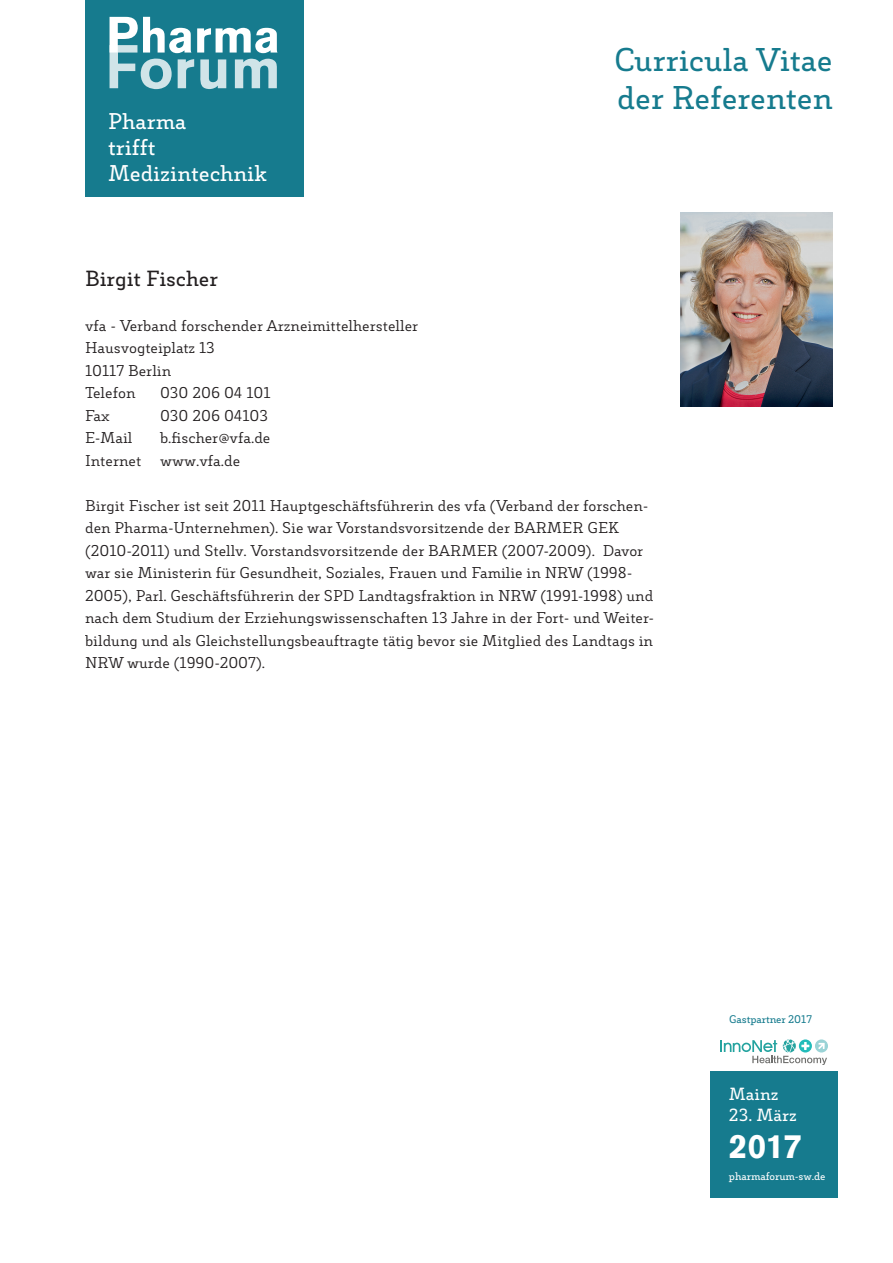
<style>
.page{position:relative;width:893px;height:1263px;background:#fff}
.page>*{position:absolute;margin:0;border:0;box-sizing:border-box;transform-origin:0 0}
.t1{font:900 33px "Akzidenz Grotesk";color:#fff}
.t2{font:600 31.5px/37.8px "Decour";color:#167b8e}
.t3{font:600 21.75px/26.1px "Decour";color:#fff}
.t4{font:600 21px "Decour";color:#231f20}
.t5{font:600 16.95px "Decour";color:#fff}
.t6{font:15px/22.5px "Decour";color:#231f20}
.t7{font:600 10.65px "Decour";letter-spacing:-.01em;color:#fff}
.t8{font:600 10.65px "Decour";letter-spacing:-.01em;color:#167b8e}
</style>
<div class="page">
<div style="left:85px;top:0;width:218px;height:198px;background:#167b8e"></div>
<svg style="left:110px;top:17px;width:168px;height:72px"></svg>
<div style="left:710px;top:1071px;width:128px;height:127px;background:#167b8e"></div>
<svg style="left:720px;top:1039px;width:108px;height:26px"></svg>
<img style="left:680px;top:213px;width:153px;height:193px">
<h3 class="t3" style="left:108px;top:108px;width:160px">Pharma<br>trifft<br>Medizintechnik</h3>
<h3 class="t4" style="left:85px;top:265px;width:135px">Birgit Fischer</h3>
<p class="t6" style="left:85px;top:314px;width:335px">vfa - Verband forschender Arzneimittelhersteller<br>Hausvogteiplatz 13<br>10117 Berlin<br>Telefon</p>
<p class="t6" style="left:160px;top:381px;width:112px">030 206 04 101</p>
<h2 class="t2" style="left:614px;top:41px;width:220px">Curricula Vitae der Referenten</h2>
<p class="t6" style="left:85px;top:404px;width:26px">Fax</p>
<p class="t6" style="left:160px;top:404px;width:110px">030 206 04103</p>
<p class="t6" style="left:85px;top:426px;width:49px">E-Mail</p>
<p class="t6" style="left:160px;top:426px;width:112px">b.fischer@vfa.de</p>
<p class="t6" style="left:85px;top:449px;width:58px">Internet</p>
<p class="t6" style="left:160px;top:449px;width:82px">www.vfa.de</p>
<p class="t6" style="left:85px;top:494px;width:571px">Birgit Fischer ist seit 2011 Hauptgeschäftsführerin des vfa (Verband der forschen&shy;den Pharma-Unternehmen). Sie war Vorstandsvorsitzende der BARMER GEK (2010-2011) und Stellv. Vorstandsvorsitzende der BARMER (2007-2009). Davor war sie Ministerin für Gesundheit, Soziales, Frauen und Familie in NRW (1998- 2005), Parl. Geschäftsführerin der SPD Landtagsfraktion in NRW (1991-1998) und nach dem Studium der Erziehungswissenschaften 13 Jahre in der Fort- und Weiter&shy;bildung und als Gleichstellungsbeauftragte tätig bevor sie Mitglied des Landtags in NRW wurde (1990-2007).</p>
<p class="t8" style="left:729px;top:1012px;width:84px">Gastpartner 2017</p>
<p class="t5" style="left:729px;top:1084px;width:51px">Mainz</p>
<p class="t5" style="left:729px;top:1105px;width:69px">23. März</p>
<h1 class="t1" style="left:729px;top:1126px;width:74px">2017</h1>
<p class="t7" style="left:729px;top:1169px;width:98px">pharmaforum-sw.de</p>
</div>
